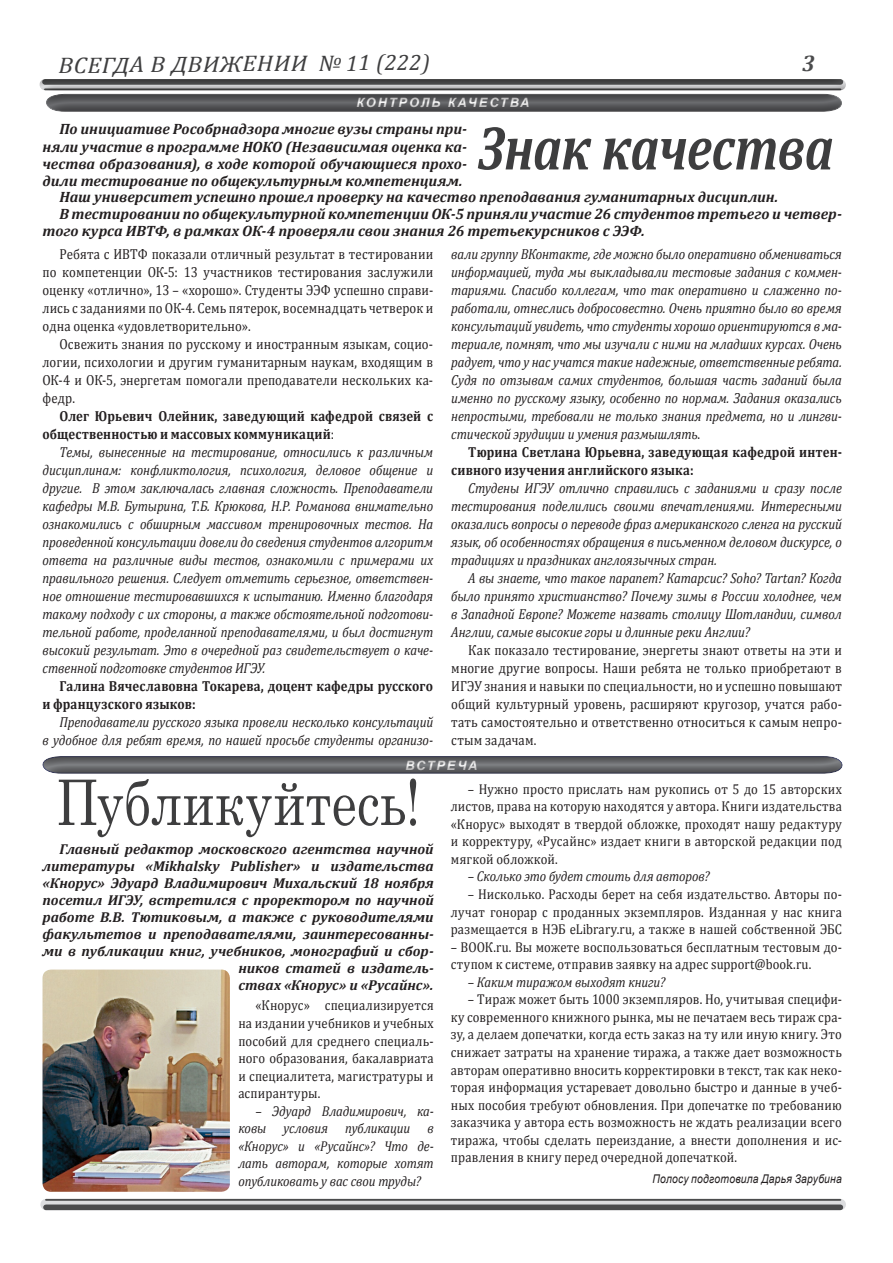
<style>
.page{position:relative;width:893px;height:1263px;background:#fff}
.page>*{position:absolute;margin:0;border:0;box-sizing:border-box;transform-origin:0 0}
.t1{font:62.7px "Century";letter-spacing:.015em;color:#3e3e3f;scale:.81 1}
.t2{font:italic 700 62.7px "Cambria";letter-spacing:-.01em;color:#3e3e3f;scale:.81 1}
.t3{font:italic 22.5px "Cambria";color:#3e3e3f;scale:1.09 1}
.t4{font:italic 700 15px/17px "Cambria";letter-spacing:-.005em;color:#231f20;text-align:justify}
.t5{font:italic 14.55px/18px "Cambria";letter-spacing:-.005em;color:#231f20;text-align:justify;scale:.88 1}
.t6{font:14.55px/18px "Cambria";letter-spacing:.01em;color:#231f20;text-align:justify;scale:.88 1}
.t7{font:700 14.55px/18px "Cambria";letter-spacing:.015em;color:#231f20;scale:.88 1}
.t8{font:italic 700 14.4px/17px "Cambria";color:#231f20;text-align:right}
.t9{font:14.25px/17.5px "Cambria";letter-spacing:.015em;color:#231f20;text-align:justify;scale:.89 1}
.t10{font:italic 14.25px/17.5px "Cambria";letter-spacing:-.005em;color:#231f20;text-align:justify;scale:.89 1}
.t11{font:italic 700 12.9px "Arial";letter-spacing:.15em;color:#fff}
.t12{font:italic 12px "Arial";letter-spacing:.02em;color:#231f20;scale:.86 1}
.s1{font-style:normal}
.s2{font-weight:400}
</style>
<div class="page">
<div style="left:46px;top:1199px;width:794px;height:11px;background:#dcdddf"></div>
<hr style="left:46px;top:1199px;width:794px;height:2px;background:#4b4c4d">
<div style="left:46px;top:1204px;width:794px;height:6px;background:#4b4c4d"></div>
<div style="left:45px;top:82px;width:797px;height:31px;background:#231f20;opacity:.5"></div>
<div style="left:42px;top:743px;width:801px;height:33px;background:#231f20;opacity:.5"></div>
<img style="left:43px;top:969px;width:187px;height:223px">
<h2 class="t3" style="left:58px;top:51px;width:342px;rotate:-1deg">ВСЕГДА В ДВИЖЕНИИ № 11 (222)</h2>
<p class="t11" style="left:356px;top:94px;width:175px">КОНТРОЛЬ КАЧЕСТВА</p>
<p class="t4" style="left:43px;top:120px;width:426px;text-indent:17px">По инициативе Рособрнадзора многие вузы страны при&shy;няли участие в программе НОКО (Независимая оценка ка&shy;чества образования), в ходе которой обучающиеся прохо&shy;дили тестирование по общекультурным компетенциям.</p>
<h1 class="t2" style="left:477px;top:104px;width:441px">Знак качества</h1>
<p class="t4" style="left:60px;top:188px;width:720px">Наш университет успешно прошел проверку на качество преподавания гуманитарных дисциплин.</p>
<p class="t4" style="left:60px;top:205px;width:784px">В тестировании по общекультурной компетенции ОК-5 приняли участие 26 студентов третьего и четвер-</p>
<p class="t4" style="left:43px;top:222px;width:604px">того курса ИВТФ, в рамках ОК-4 проверяли свои знания 26 третьекурсников с ЭЭФ.</p>
<p class="t5" style="left:451px;top:244px;width:445px">вали группу ВКонтакте, где можно было оперативно обмениваться информацией, туда мы выкладывали тестовые задания с коммен&shy;тариями. Спасибо коллегам, что так оперативно и слаженно по&shy;работали, отнеслись добросовестно. Очень приятно было во время консультаций увидеть, что студенты хорошо ориентируются в ма&shy;териале, помнят, что мы изучали с ними на младших курсах. Очень радует, что у нас учатся такие надежные, ответственные ребята.<br>Судя по отзывам самих студентов, большая часть заданий была именно по русскому языку, особенно по нормам. Задания оказались непростыми, требовали не только знания предмета, но и лингви&shy;стической эрудиции и умения размышлять<span class="s1">.</span></p>
<p class="t7" style="left:451px;top:442px;width:445px;text-indent:17px">Тюрина Светлана Юрьевна, заведующая кафедрой интен&shy;сивного изучения английского языка:</p>
<p class="t5" style="left:451px;top:478px;width:445px;text-indent:17px">Студены ИГЭУ отлично справились с заданиями и сразу после тестирования поделились своими впечатлениями. Интересными оказались вопросы о переводе фраз американского сленга на русский язык, об особенностях обращения в письменном деловом дискурсе, о традициях и праздниках англоязычных стран.</p>
<p class="t5" style="left:451px;top:568px;width:446px;text-indent:17px">А вы знаете, что такое парапет? Катарсис? Soho? Tartan? Когда было принято христианство? Почему зимы в России холоднее, чем в Западной Европе? Можете назвать столицу Шотландии, символ Англии, самые высокие горы и длинные реки Англии?</p>
<p class="t6" style="left:451px;top:641px;width:446px;text-indent:17px">Как показало тестирование, энергеты знают ответы на эти и многие другие вопросы. Наши ребята не только приобретают в ИГЭУ знания и навыки по специальности, но и успешно повышают общий культурный уровень, расширяют кругозор, учатся рабо&shy;тать самостоятельно и ответственно относиться к самым непро&shy;стым задачам.</p>
<p class="t11" style="left:405px;top:756px;width:74px">ВСТРЕЧА</p>
<p class="t6" style="left:43px;top:245px;width:445px;text-indent:17px">Ребята с ИВТФ показали отличный результат в тестировании по компетенции ОК-5: 13 участников тестирования заслужили оценку «отлично», 13 – «хорошо». Студенты ЭЭФ успешно справи&shy;лись с заданиями по ОК-4. Семь пятерок, восемнадцать четверок и одна оценка «удовлетворительно».</p>
<p class="t6" style="left:43px;top:335px;width:445px;text-indent:17px">Освежить знания по русскому и иностранным языкам, социо&shy;логии, психологии и другим гуманитарным наукам, входящим в ОК-4 и ОК-5, энергетам помогали преподаватели нескольких ка&shy;федр.</p>
<p class="t7" style="left:43px;top:407px;width:445px;text-indent:17px">Олег Юрьевич Олейник, заведующий кафедрой связей с общественностью и массовых коммуникаций<span class="s2">:</span></p>
<p class="t5" style="left:43px;top:442px;width:445px;text-indent:17px">Темы, вынесенные на тестирование, относились к различным дисциплинам: конфликтология, психология, деловое общение и другие. В этом заключалась главная сложность. Преподаватели кафедры М.В. Бутырина, Т.Б. Крюкова, Н.Р. Романова внимательно ознакомились с обширным массивом тренировочных тестов. На проведенной консультации довели до сведения студентов алгоритм ответа на различные виды тестов, ознакомили с примерами их правильного решения. Следует отметить серьезное, ответствен&shy;ное отношение тестировавшихся к испытанию. Именно благодаря такому подходу с их стороны, а также обстоятельной подготови&shy;тельной работе, проделанной преподавателями, и был достигнут высокий результат. Это в очередной раз свидетельствует о каче&shy;ственной подготовке студентов ИГЭУ.</p>
<p class="t7" style="left:43px;top:677px;width:445px;text-indent:17px">Галина Вячеславовна Токарева, доцент кафедры русского и французского языков:</p>
<p class="t5" style="left:43px;top:712px;width:445px;text-align:right">Преподаватели русского языка провели несколько консультаций<br>в удобное для ребят время, по нашей просьбе студенты организо-</p>
<h1 class="t1" style="left:56px;top:750px;width:451px">Публикуйтесь!</h1>
<p class="t8" style="left:43px;top:840px;width:393px">Главный редактор московского агентства научной литературы «Mikhalsky Publisher» и издательства «Кнорус» Эдуард Владимирович Михальский 18 ноября посетил ИГЭУ, встретился с проректором по научной работе В.В. Тютиковым, а также с руководителями факультетов и преподавателями, заинтересованны&shy;ми в публикации книг, учебников, монографий и сбор&shy;ников статей в издатель-<br>ствах «Кнорус» и «Русайнс».</p>
<p class="t9" style="left:238px;top:997px;width:221px;text-indent:17px">«Кнорус» специализируется на издании учебников и учебных пособий для среднего специаль&shy;ного образования, бакалавриата и специалитета, магистратуры и аспирантуры.</p>
<p class="t10" style="left:238px;top:1101px;width:221px;text-indent:17px">– Эдуард Владимирович, ка&shy;ковы условия публикации в «Кнорус» и «Русайнс»? Что де&shy;лать авторам, которые хотят опубликовать у вас свои труды?</p>
<p class="t9" style="left:451px;top:780px;width:441px;text-indent:17px">– Нужно просто прислать нам рукопись от 5 до 15 авторских листов, права на которую находятся у автора. Книги издательства «Кнорус» выходят в твердой обложке, проходят нашу редактуру и корректуру, «Русайнс» издает книги в авторской редакции под мягкой обложкой.</p>
<p class="t10" style="left:468px;top:867px;width:273px">– Сколько это будет стоить для авторов?</p>
<p class="t9" style="left:451px;top:885px;width:441px;text-indent:17px">– Нисколько. Расходы берет на себя издательство. Авторы по&shy;лучат гонорар с проданных экземпляров. Изданная у нас книга размещается в НЭБ eLibrary.ru, а также в нашей собственной ЭБС</p>
<p class="t9" style="left:451px;top:938px;width:441px">– ВООК.ru. Вы можете воспользоваться бесплатным тестовым до&shy;ступом к системе, отправив заявку на адрес support@book.ru.</p>
<p class="t10" style="left:468px;top:972px;width:223px">– Каким тиражом выходят книги?</p>
<p class="t9" style="left:451px;top:990px;width:441px;text-indent:17px">– Тираж может быть 1000 экземпляров. Но, учитывая специфи&shy;ку современного книжного рынка, мы не печатаем весь тираж сра&shy;зу, а делаем допечатки, когда есть заказ на ту или иную книгу. Это снижает затраты на хранение тиража, а также дает возможность авторам оперативно вносить корректировки в текст, так как неко&shy;торая информация устаревает довольно быстро и данные в учеб&shy;ных пособия требуют обновления. При допечатке по требованию заказчика у автора есть возможность не ждать реализации всего тиража, чтобы сделать переиздание, а внести дополнения и ис&shy;правления в книгу перед очередной допечаткой.</p>
<p class="t12" style="left:652px;top:1171px;width:222px">Полосу подготовила Дарья Зарубина</p>
</div>
